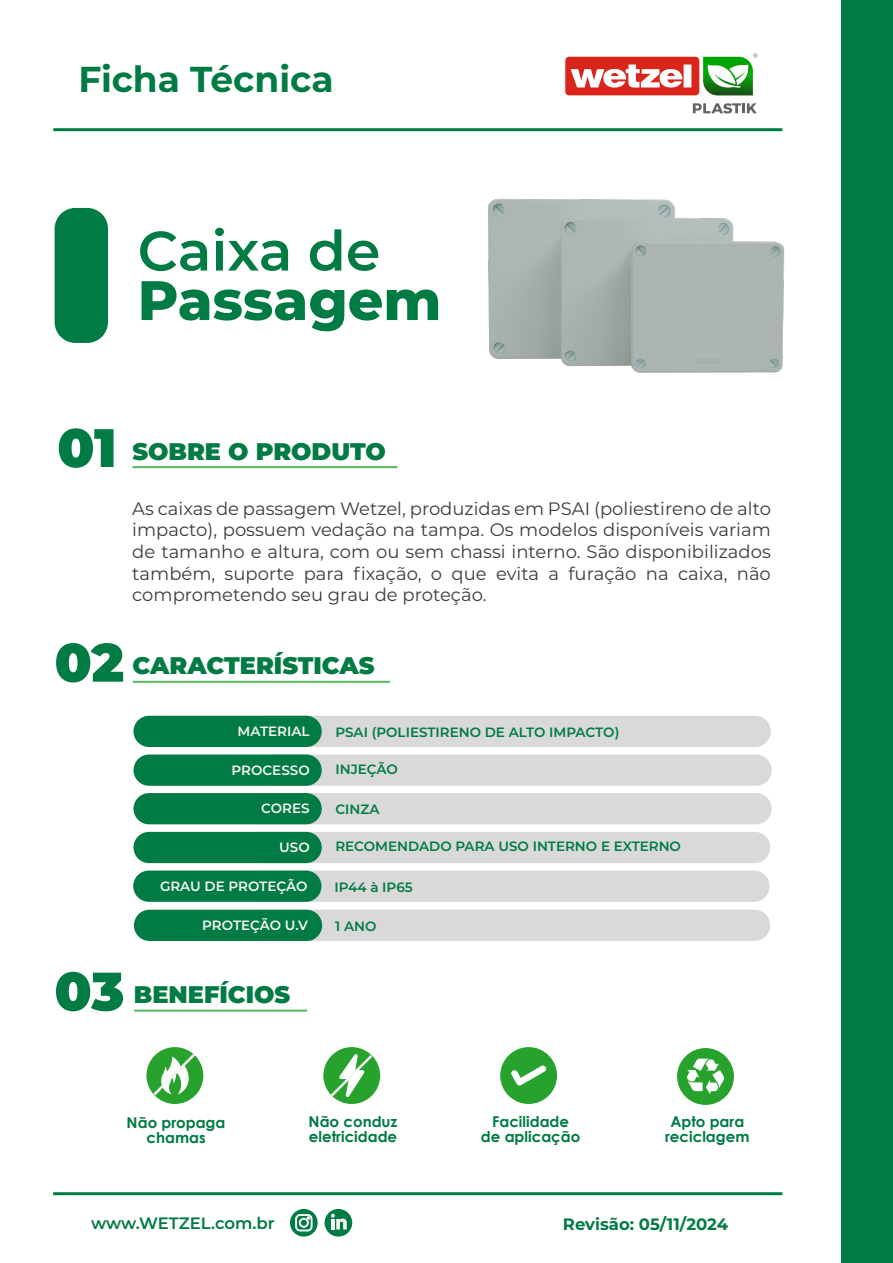
<style>
.page{position:relative;width:893px;height:1263px;background:#fff}
.page>*{position:absolute;margin:0;border:0;box-sizing:border-box;transform-origin:0 0}
.t1{font:800 55.5px "Montserrat";color:#007b43}
.t2{font:600 55.5px "Montserrat";color:#007b43}
.t3{font:900 54px "Montserrat";color:#007b43}
.t4{font:700 36px "Montserrat";color:#007b43}
.t5{font:900 24px "Montserrat";color:#007b43}
.t6{font:18px/21.6px "Montserrat";color:#3c3c3b;text-align:justify}
.t7{font:700 16.5px "Montserrat";color:#007b43}
.t8{font:600 16.5px "Montserrat";color:#007b43}
.t9{font:700 15px/15px "Century Gothic";color:#007b43;text-align:center}
.t10{font:600 13.5px "Montserrat";color:#007b43}
.t11{font:600 13.5px "Montserrat";color:#f5f5f5}
</style>
<div class="page">
<div style="left:248px;top:832px;width:522px;height:31px;background:#d9d9d9;border-radius:16px"></div>
<div style="left:248px;top:716px;width:523px;height:31px;background:#d9d9d9;border-radius:16px"></div>
<div style="left:841px;top:0;width:52px;height:1263px;background:#007b43"></div>
<hr style="left:53px;top:128px;width:729px;height:3px;background:#007b43">
<hr style="left:53px;top:1192px;width:729px;height:3px;background:#007b43">
<div style="left:500px;top:1047px;width:57px;height:57px;background:#27a22d;border-radius:50%"></div>
<svg style="left:511px;top:1065px;width:35px;height:21px"></svg>
<div style="left:677px;top:1048px;width:57px;height:57px;background:#27a22d;border-radius:50%"></div>
<svg style="left:687px;top:1058px;width:37px;height:36px"></svg>
<div style="left:146px;top:1047px;width:57px;height:57px;background:#27a22d;border-radius:50%"></div>
<svg style="left:151px;top:1051px;width:47px;height:47px"></svg>
<hr style="left:132px;top:466px;width:265px;height:2px;background:#5fba64">
<div style="left:55px;top:208px;width:53px;height:135px;background:#007b43;border-radius:21px"></div>
<hr style="left:133px;top:681px;width:257px;height:2px;background:#5fba64">
<hr style="left:134px;top:1009px;width:173px;height:3px;background:#5fba64">
<div style="left:134px;top:716px;width:188px;height:31px;background:#007b43;border-radius:16px"></div>
<div style="left:255px;top:754px;width:517px;height:32px;background:#d9d9d9;border-radius:16px"></div>
<div style="left:243px;top:793px;width:529px;height:31px;background:#d9d9d9;border-radius:16px"></div>
<div style="left:134px;top:754px;width:188px;height:32px;background:#007b43;border-radius:16px"></div>
<div style="left:134px;top:793px;width:188px;height:31px;background:#007b43;border-radius:16px"></div>
<div style="left:134px;top:832px;width:188px;height:31px;background:#007b43;border-radius:16px"></div>
<div style="left:247px;top:870px;width:523px;height:32px;background:#d9d9d9;border-radius:16px"></div>
<div style="left:133px;top:870px;width:188px;height:32px;background:#007b43;border-radius:16px"></div>
<svg style="left:565px;top:53px;width:192px;height:61px"></svg>
<div style="left:290px;top:1209px;width:28px;height:27px;background:#007b43;border-radius:50%"></div>
<svg style="left:295px;top:1214px;width:18px;height:18px"></svg>
<div style="left:325px;top:1209px;width:27px;height:27px;background:#007b43;border-radius:50%"></div>
<svg style="left:331px;top:1214px;width:16px;height:15px"></svg>
<div style="left:323px;top:1047px;width:57px;height:57px;background:#27a22d;border-radius:50%"></div>
<svg style="left:328px;top:1052px;width:47px;height:47px"></svg>
<img style="left:488px;top:198px;width:297px;height:175px">
<div style="left:248px;top:910px;width:522px;height:31px;background:#d9d9d9;border-radius:16px"></div>
<div style="left:134px;top:910px;width:188px;height:31px;background:#007b43;border-radius:16px"></div>
<h3 class="t4" style="left:78px;top:53px;width:257px">Ficha Técnica</h3>
<h1 class="t2" style="left:138px;top:211px;width:244px">Caixa de</h1>
<h1 class="t1" style="left:138px;top:260px;width:305px">Passagem</h1>
<h2 class="t3" style="left:57px;top:407px;width:61px">01</h2>
<h3 class="t5" style="left:132px;top:433px;width:255px">SOBRE O PRODUTO</h3>
<p class="t6" style="left:132px;top:497px;width:640px">As caixas de passagem Wetzel, produzidas em PSAI (poliestireno de alto impacto), possuem vedação na tampa. Os modelos disponíveis variam de tamanho e altura, com ou sem chassi interno. São disponibilizados também, suporte para fixação, o que evita a furação na caixa, não comprometendo seu grau de proteção.</p>
<h2 class="t3" style="left:55px;top:622px;width:71px">02</h2>
<h3 class="t5" style="left:133px;top:648px;width:244px">CARACTERÍSTICAS</h3>
<p class="t11" style="left:238px;top:721px;width:74px">MATERIAL</p>
<p class="t10" style="left:335px;top:723px;width:286px">PSAI (POLIESTIRENO DE ALTO IMPACTO)</p>
<p class="t10" style="left:335px;top:760px;width:64px">INJEÇÃO</p>
<p class="t10" style="left:335px;top:799px;width:46px">CINZA</p>
<p class="t11" style="left:232px;top:761px;width:80px">PROCESSO</p>
<p class="t11" style="left:261px;top:799px;width:50px">CORES</p>
<p class="t11" style="left:279px;top:838px;width:32px">USO</p>
<p class="t11" style="left:160px;top:876px;width:149px">GRAU DE PROTEÇÃO</p>
<p class="t10" style="left:335px;top:877px;width:80px">IP44 à IP65</p>
<p class="t11" style="left:202px;top:915px;width:107px">PROTEÇÃO U.V</p>
<p class="t10" style="left:335px;top:916px;width:43px">1 ANO</p>
<p class="t10" style="left:335px;top:837px;width:347px">RECOMENDADO PARA USO INTERNO E EXTERNO</p>
<h2 class="t3" style="left:54px;top:951px;width:71px">03</h2>
<h3 class="t5" style="left:134px;top:976px;width:158px">BENEFÍCIOS</h3>
<p class="t9" style="left:127px;top:1114px;width:100px">Não propaga chamas</p>
<p class="t9" style="left:309px;top:1114px;width:90px;text-align:left">Não conduz eletricidade</p>
<p class="t9" style="left:481px;top:1113px;width:101px">Facilidade de aplicação</p>
<p class="t9" style="left:665px;top:1113px;width:86px">Apto para reciclagem</p>
<p class="t8" style="left:91px;top:1211px;width:185px">www.WETZEL.com.br</p>
<p class="t7" style="left:563px;top:1212px;width:167px">Revisão: 05/11/2024</p>
</div>
